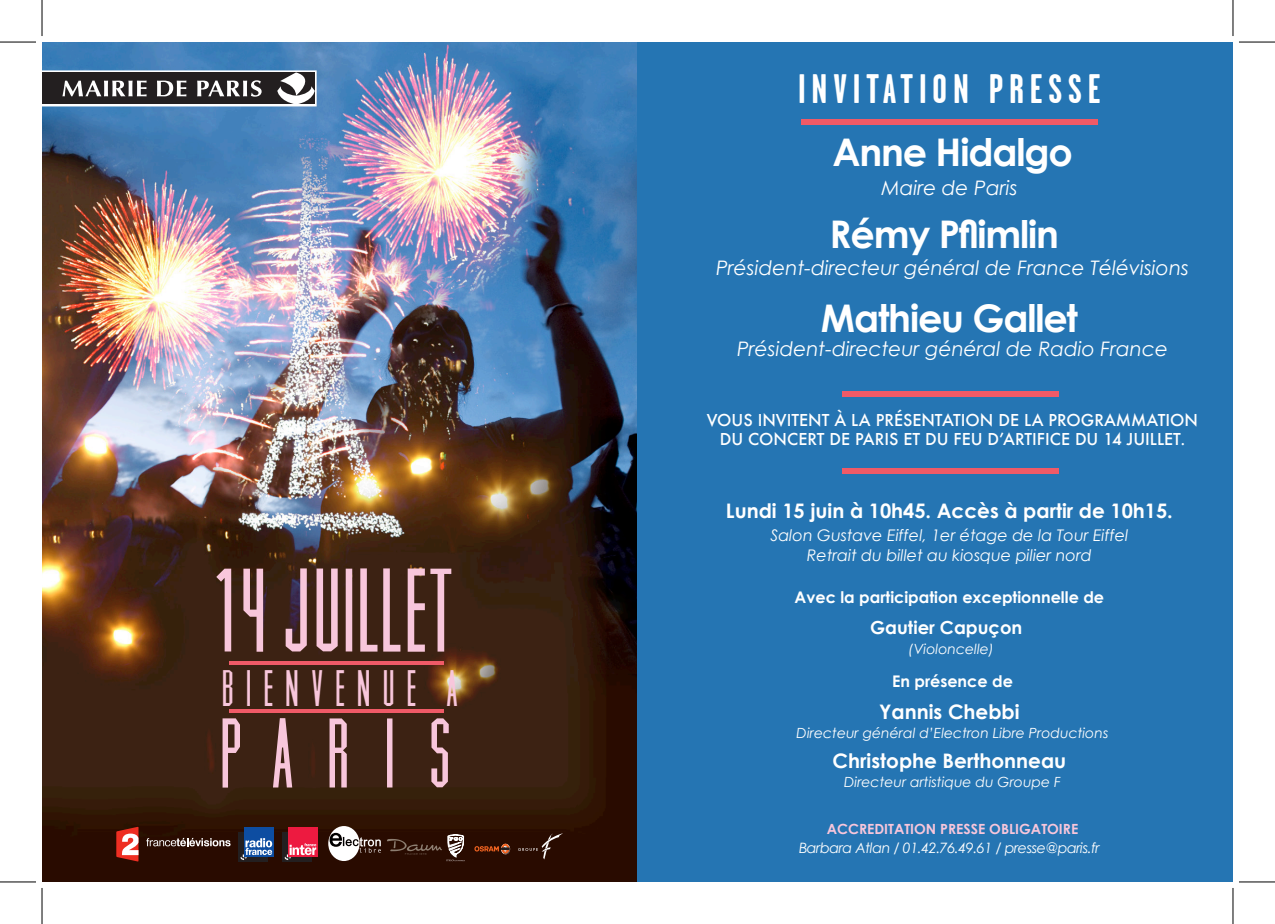
<style>
.page{position:relative;width:1275px;height:924px;background:#fff}
.page>*{position:absolute;margin:0;border:0;box-sizing:border-box;transform-origin:0 0}
.t1{font:113px "Muncie";color:#f8c6db}
.t2{font:94.2px "Muncie";letter-spacing:.33em;color:#f8c6db}
.t3{font:48.8px "Muncie";letter-spacing:.22em;color:#f8c6db}
.t4{font:700 41.2px "Garage Gothic";letter-spacing:.14em;color:#fff}
.t5{font:700 38px/81.4px "Century Gothic";letter-spacing:-.03em;color:#fff}
.t6{font:italic 20px "Century Gothic";color:#fff}
.t7{font:700 20px "Century Gothic";color:#fff}
.t8{font:700 18px "Century Gothic";color:#fff}
.t9{font:500 16px/19.2px "Futura";color:#fff;text-align:center}
.t10{font:italic 16px/20px "Century Gothic";color:#fff;text-align:center}
.t11{font:700 16px "Century Gothic";color:#fff}
.t12{font:italic 14.2px "Century Gothic";letter-spacing:-.03em;color:#fff}
.t13{font:italic 14px "Century Gothic";color:#fff}
.t14{font:700 14px "Century Gothic";color:#f8c6db}
</style>
<div class="page">
<img style="left:42px;top:42px;width:595px;height:839px">
<div style="left:637px;top:42px;width:596px;height:839px;background:#2575b3"></div>
<hr style="left:229px;top:661px;width:214px;height:3px;background:#f05a67">
<div style="left:842px;top:391px;width:217px;height:5px;background:#f05a67"></div>
<div style="left:801px;top:119px;width:296px;height:5px;background:#f05a67"></div>
<div style="left:842px;top:468px;width:217px;height:5px;background:#f05a67"></div>
<svg style="left:229px;top:708px;width:214px;height:4px"></svg>
<svg style="left:42px;top:70px;width:275px;height:36px"></svg>
<svg style="left:387px;top:834px;width:78px;height:27px;background:#472d23"></svg>
<svg style="left:474px;top:843px;width:36px;height:10px"></svg>
<svg style="left:518px;top:832px;width:45px;height:27px"></svg>
<svg style="left:116px;top:826px;width:22px;height:35px"></svg>
<svg style="left:146px;top:837px;width:84px;height:9px"></svg>
<div style="left:238px;top:832px;width:30px;height:29px;background:#231f20"></div>
<div style="left:244px;top:826px;width:29px;height:29px;background:#0d4da1"></div>
<svg style="left:240px;top:838px;width:32px;height:21px"></svg>
<div style="left:282px;top:832px;width:30px;height:29px;background:#231f20"></div>
<div style="left:288px;top:826px;width:30px;height:29px;background:#ed1a40"></div>
<svg style="left:285px;top:843px;width:31px;height:16px"></svg>
<svg style="left:328px;top:825px;width:53px;height:35px"></svg>
<hr style="left:0;top:42px;width:36px;height:1px;background:#000">
<hr style="left:1239px;top:42px;width:36px;height:1px;background:#000">
<hr style="left:0;top:881px;width:36px;height:1px;background:#000">
<hr style="left:1239px;top:881px;width:36px;height:1px;background:#000">
<hr style="left:42px;top:0;width:1px;height:36px;background:#000">
<hr style="left:42px;top:887px;width:1px;height:36px;background:#000">
<hr style="left:1232px;top:0;width:1px;height:36px;background:#000">
<hr style="left:1232px;top:887px;width:1px;height:36px;background:#000">
<h1 class="t1" style="left:213px;top:546px;width:242px">14JUILLET</h1>
<h3 class="t3" style="left:221px;top:660px;width:238px">BIENVENUE A</h3>
<h2 class="t2" style="left:219px;top:699px;width:234px">PARIS</h2>
<h3 class="t4" style="left:798px;top:67px;width:304px">INVITATION PRESSE</h3>
<h3 class="t5" style="left:829px;top:111px;width:245px">Anne Hidalgo<br>Rémy Pflimlin</h3>
<p class="t6" style="left:881px;top:175px;width:138px">Maire de Paris</p>
<p class="t6" style="left:716px;top:255px;width:474px">Président-directeur général de France Télévisions</p>
<h3 class="t5" style="left:821px;top:276px;width:259px">Mathieu Gallet</h3>
<p class="t6" style="left:737px;top:337px;width:432px">Président-directeur général de Radio France</p>
<p class="t9" style="left:707px;top:410px;width:492px">VOUS INVITENT À LA PRÉSENTATION DE LA PROGRAMMATION<br>DU CONCERT DE PARIS ET DU FEU D’ARTIFICE DU 14 JUILLET.</p>
<p class="t7" style="left:726px;top:497px;width:448px">Lundi 15 juin à 10h45. Accès à partir de 10h15.</p>
<p class="t10" style="left:770px;top:524px;width:359px">Salon Gustave Eiffel, 1er étage de la Tour Eiffel<br>Retrait du billet au kiosque pilier nord</p>
<p class="t11" style="left:794px;top:587px;width:311px">Avec la participation exceptionnelle de</p>
<p class="t13" style="left:908px;top:640px;width:87px">(Violoncelle)</p>
<p class="t8" style="left:870px;top:615px;width:154px">Gautier Capuçon</p>
<p class="t11" style="left:892px;top:671px;width:122px">En présence de</p>
<p class="t13" style="left:796px;top:724px;width:313px">Directeur général d’Electron Libre Productions</p>
<p class="t13" style="left:844px;top:772px;width:218px">Directeur artistique du Groupe F</p>
<p class="t14" style="left:827px;top:819px;width:253px">ACCREDITATION PRESSE OBLIGATOIRE</p>
<p class="t7" style="left:879px;top:699px;width:142px">Yannis Chebbi</p>
<p class="t7" style="left:832px;top:747px;width:235px">Christophe Berthonneau</p>
<p class="t12" style="left:799px;top:839px;width:302px">Barbara Atlan / 01.42.76.49.61 / presse@paris.fr</p>
</div>
